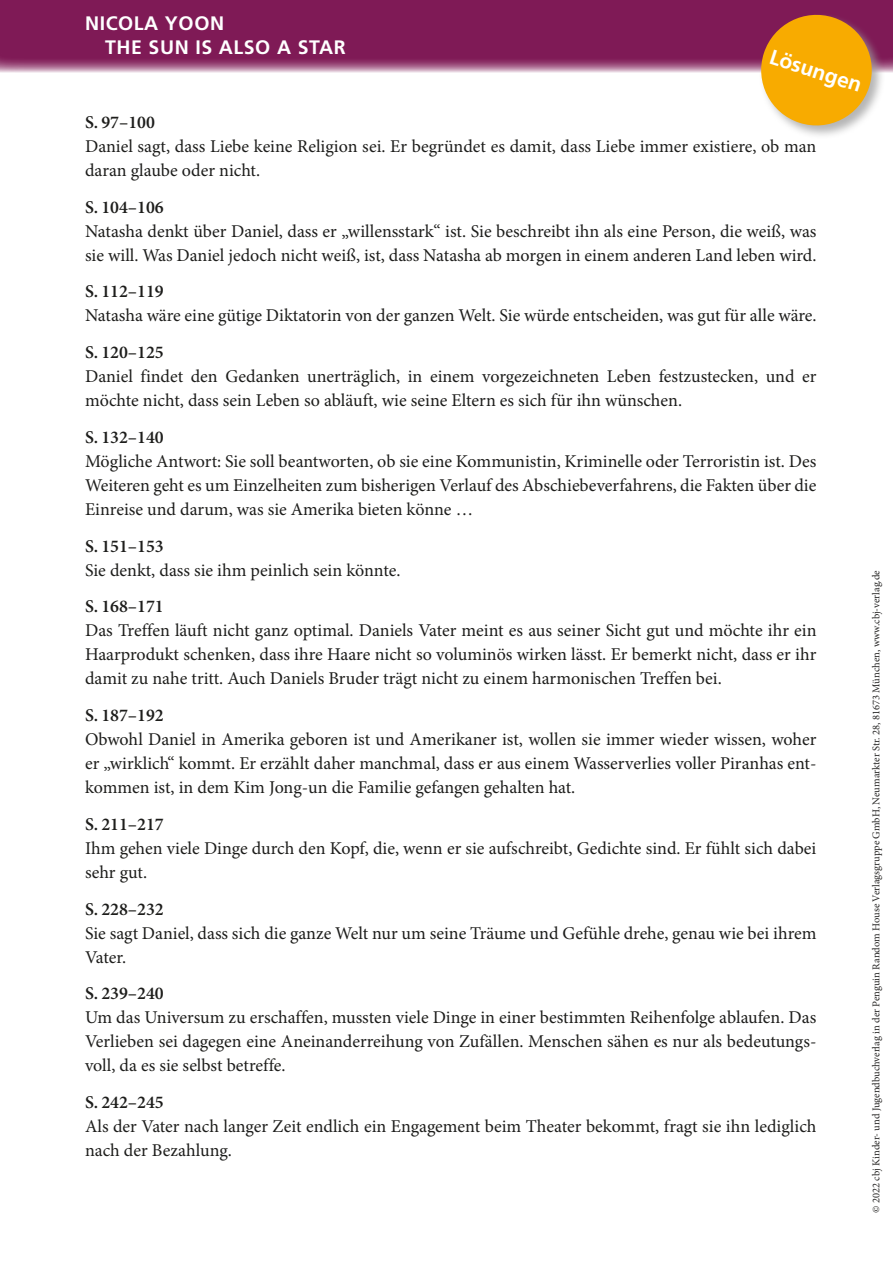
<style>
.page{position:relative;width:893px;height:1263px;background:#fff}
.page>*{position:absolute;margin:0;border:0;box-sizing:border-box;transform-origin:0 0}
.t1{font:700 21px "Frutiger LT Pro";color:#fff}
.t2{font:700 19.5px/24px "Frutiger LT Pro";letter-spacing:.03em;color:#fff}
.t3{font:18px/24px "Minion Pro";color:#1d1d1b}
.t4{font:600 18px "Minion Pro";color:#1d1d1b}
.t5{font:10.5px "Minion Pro";color:#252423}
</style>
<div class="page">
<svg style="left:0;top:0;width:893px;height:72px;fill:#7f1a56"></svg>
<div style="left:759px;top:13px;width:127px;height:127px;background:#9d9d9d;opacity:.75"></div>
<svg style="left:754px;top:8px;width:124px;height:124px"></svg>
<p class="t2" style="left:105px;top:12px;width:242px;text-indent:-20px">NICOLA YOON<br>THE SUN IS ALSO A STAR</p>
<p class="t1" style="left:774px;top:44px;width:97px;rotate:18deg">Lösungen</p>
<p class="t4" style="left:85px;top:110px;width:71px">S. 97–100</p>
<p class="t3" style="left:85px;top:134px;width:733px">Daniel sagt, dass Liebe keine Religion sei. Er begründet es damit, dass Liebe immer existiere, ob man daran glaube oder nicht.</p>
<p class="t4" style="left:85px;top:194px;width:80px">S. 104–106</p>
<p class="t3" style="left:85px;top:219px;width:733px">Natasha denkt über Daniel, dass er „willensstark“ ist. Sie beschreibt ihn als eine Person, die weiß, was sie will. Was Daniel jedoch nicht weiß, ist, dass Natasha ab morgen in einem anderen Land leben wird.</p>
<p class="t4" style="left:85px;top:279px;width:80px">S. 112–119</p>
<p class="t3" style="left:85px;top:304px;width:733px">Natasha wäre eine gütige Diktatorin von der ganzen Welt. Sie würde entscheiden, was gut für alle wäre.</p>
<p class="t4" style="left:85px;top:340px;width:80px">S. 120–125</p>
<p class="t3" style="left:85px;top:364px;width:733px">Daniel findet den Gedanken unerträglich, in einem vorgezeichneten Leben festzustecken, und er möchte nicht, dass sein Leben so abläuft, wie seine Eltern es sich für ihn wünschen.</p>
<p class="t4" style="left:85px;top:425px;width:80px">S. 132–140</p>
<p class="t3" style="left:85px;top:449px;width:733px;text-align:justify">Mögliche Antwort: Sie soll beantworten, ob sie eine Kommunistin, Kriminelle oder Terroristin ist. Des Weiteren geht es um Einzelheiten zum bisherigen Verlauf des Abschiebeverfahrens, die Fakten über die Einreise und darum, was sie Amerika bieten könne …</p>
<p class="t4" style="left:85px;top:533px;width:80px">S. 151–153</p>
<p class="t3" style="left:85px;top:558px;width:317px">Sie denkt, dass sie ihm peinlich sein könnte.</p>
<p class="t4" style="left:85px;top:594px;width:80px">S. 168–171</p>
<p class="t3" style="left:85px;top:619px;width:733px;text-align:justify">Das Treffen läuft nicht ganz optimal. Daniels Vater meint es aus seiner Sicht gut und möchte ihr ein Haarprodukt schenken, dass ihre Haare nicht so voluminös wirken lässt. Er bemerkt nicht, dass er ihr damit zu nahe tritt. Auch Daniels Bruder trägt nicht zu einem harmonischen Treffen bei.</p>
<p class="t4" style="left:85px;top:703px;width:80px">S. 187–192</p>
<p class="t3" style="left:85px;top:727px;width:733px;text-align:justify">Obwohl Daniel in Amerika geboren ist und Amerikaner ist, wollen sie immer wieder wissen, woher er „wirklich“ kommt. Er erzählt daher manchmal, dass er aus einem Wasserverlies voller Piranhas ent&shy;kommen ist, in dem Kim Jong-un die Familie gefangen gehalten hat.</p>
<p class="t4" style="left:85px;top:812px;width:80px">S. 211–217</p>
<p class="t3" style="left:85px;top:836px;width:733px">Ihm gehen viele Dinge durch den Kopf, die, wenn er sie aufschreibt, Gedichte sind. Er fühlt sich dabei sehr gut.</p>
<p class="t4" style="left:85px;top:896px;width:80px">S. 228–232</p>
<p class="t3" style="left:85px;top:921px;width:733px">Sie sagt Daniel, dass sich die ganze Welt nur um seine Träume und Gefühle drehe, genau wie bei ihrem<br>Vater.</p>
<p class="t4" style="left:85px;top:981px;width:80px">S. 239–240</p>
<p class="t3" style="left:85px;top:1006px;width:733px;text-align:justify">Um das Universum zu erschaffen, mussten viele Dinge in einer bestimmten Reihenfolge ablaufen. Das Verlieben sei dagegen eine Aneinanderreihung von Zufällen. Menschen sähen es nur als bedeutungs&shy;voll, da es sie selbst betreffe.</p>
<p class="t4" style="left:85px;top:1090px;width:80px">S. 242–245</p>
<p class="t3" style="left:85px;top:1114px;width:733px">Als der Vater nach langer Zeit endlich ein Engagement beim Theater bekommt, fragt sie ihn lediglich nach der Bezahlung.</p>
<p class="t5" style="left:869px;top:1213px;width:644px;rotate:-90deg">© 2022 cbj Kinder- und Jugendbuchverlag in der Penguin Random House Verlagsgruppe GmbH, Neumarkter Str. 28, 81673 München, www.cbj-verlag.de</p>
</div>
